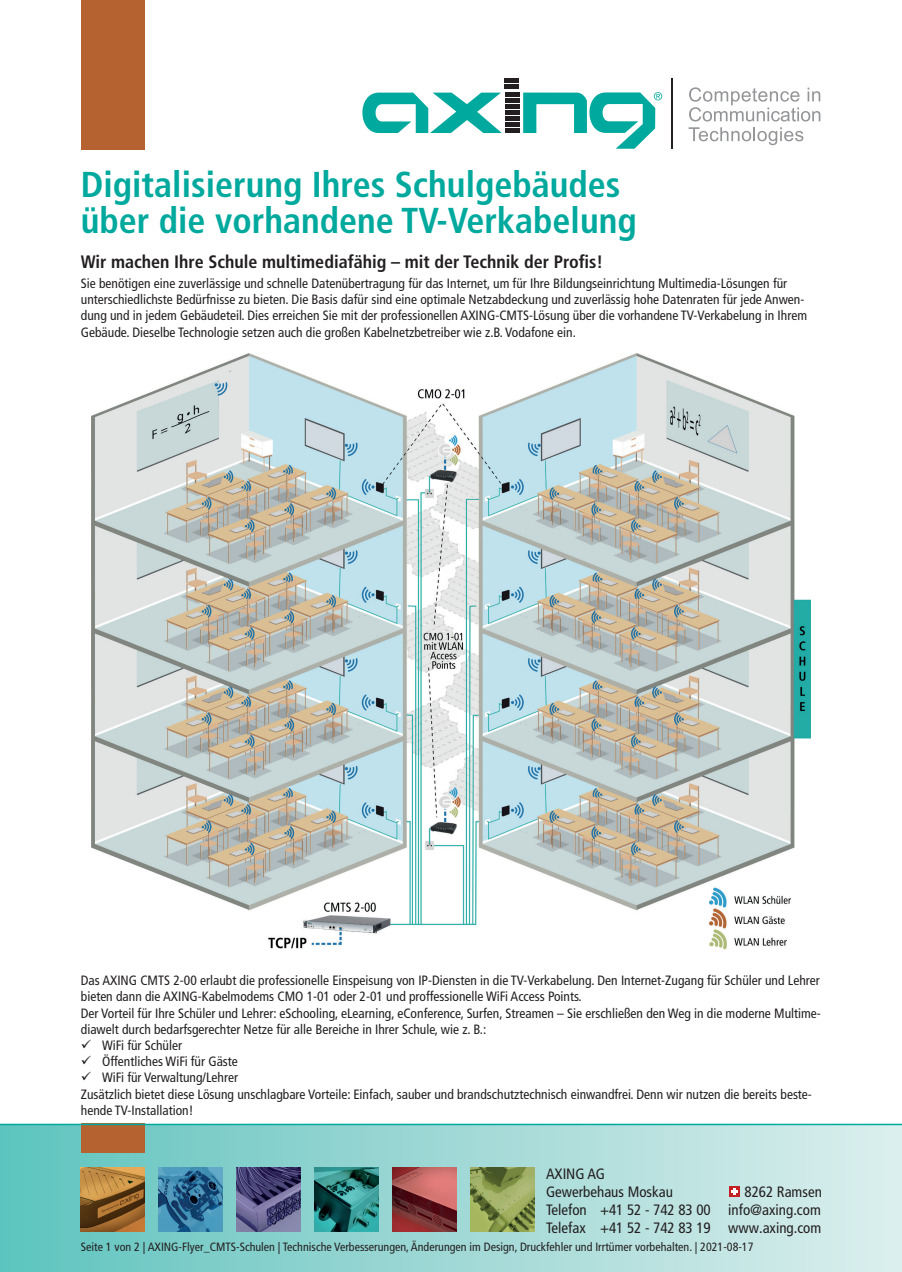
<style>
.page{position:relative;width:902px;height:1272px;background:#fff}
.page>*{position:absolute;margin:0;border:0;box-sizing:border-box;transform-origin:0 0}
.t1{font:700 condensed 36px/36px "Frutiger LT Pro";color:#00a99d}
.t2{font:700 condensed 18px "Frutiger LT Pro";color:#231f20}
.t3{font:condensed 15px/18px "Frutiger LT Pro";color:#231f20}
.t4{font:condensed 13.5px/16.2px "Frutiger LT Pro";color:#231f20}
.t5{font:condensed 12px "Frutiger LT Pro";color:#231f20}
</style>
<div class="page">
<svg style="left:0;top:1125px;width:901px;height:146px;background:#a2d9d6"></svg>
<svg style="left:362px;top:93px;width:140px;height:40px"></svg>
<div style="left:505px;top:128px;width:14px;height:5px;background:#231f20"></div>
<div style="left:505px;top:122px;width:14px;height:5px;background:#231f20"></div>
<div style="left:505px;top:116px;width:14px;height:5px;background:#231f20"></div>
<div style="left:505px;top:110px;width:14px;height:5px;background:#231f20"></div>
<div style="left:505px;top:104px;width:14px;height:5px;background:#231f20"></div>
<div style="left:505px;top:98px;width:14px;height:5px;background:#231f20"></div>
<div style="left:505px;top:92px;width:14px;height:5px;background:#231f20"></div>
<div style="left:504px;top:84px;width:15px;height:5px;background:#231f20"></div>
<div style="left:504px;top:78px;width:15px;height:5px;background:#231f20"></div>
<svg style="left:523px;top:92px;width:139px;height:57px"></svg>
<hr style="left:671px;top:78px;width:2px;height:71px;background:#231f20">
<svg style="left:689px;top:87px;width:131px;height:34px"></svg>
<svg style="left:688px;top:127px;width:115px;height:18px"></svg>
<img style="left:91px;top:353px;width:719px;height:597px">
<div style="left:729px;top:1185px;width:11px;height:11px;background:#c52026"></div>
<svg style="left:731px;top:1188px;width:7px;height:6px"></svg>
<div style="left:81px;top:0;width:64px;height:149px;background:#b56130"></div>
<div style="left:81px;top:1123px;width:64px;height:30px;background:#b56130"></div>
<img style="left:81px;top:1167px;width:64px;height:64px">
<img style="left:159px;top:1167px;width:64px;height:64px">
<img style="left:237px;top:1167px;width:63px;height:64px">
<img style="left:315px;top:1167px;width:63px;height:64px">
<img style="left:393px;top:1167px;width:63px;height:64px">
<img style="left:471px;top:1167px;width:63px;height:63px">
<hr style="left:0;top:1123px;width:901px;height:2px;background:#00a99d">
<h1 class="t1" style="left:81px;top:167px;width:557px">Digitalisierung Ihres Schulgebäudes über die vorhandene TV-Verkabelung</h1>
<h2 class="t2" style="left:81px;top:251px;width:524px">Wir machen Ihre Schule multimediafähig – mit der Technik der Profis!</h2>
<p class="t4" style="left:81px;top:275px;width:727px">Sie benötigen eine zuverlässige und schnelle Datenübertragung für das Internet, um für Ihre Bildungseinrichtung Multimedia-Lösungen für unterschiedlichste Bedürfnisse zu bieten. Die Basis dafür sind eine optimale Netzabdeckung und zuverlässig hohe Datenraten für jede Anwen&shy;dung und in jedem Gebäudeteil. Dies erreichen Sie mit der professionellen AXING-CMTS-Lösung über die vorhandene TV-Verkabelung in Ihrem Gebäude. Dieselbe Technologie setzen auch die großen Kabelnetzbetreiber wie z.B. Vodafone ein.</p>
<p class="t4" style="left:81px;top:972px;width:740px">Das AXING CMTS 2-00 erlaubt die professionelle Einspeisung von IP-Diensten in die TV-Verkabelung. Den Internet-Zugang für Schüler und Lehrer</p>
<p class="t4" style="left:81px;top:988px;width:502px">bieten dann die AXING-Kabelmodems CMO 1-01 oder 2-01 und proffessionelle WiFi Access Points.</p>
<p class="t4" style="left:81px;top:1004px;width:741px">Der Vorteil für Ihre Schüler und Lehrer: eSchooling, eLearning, eConference, Surfen, Streamen – Sie erschließen den Weg in die moderne Multime-</p>
<p class="t4" style="left:81px;top:1021px;width:407px">diawelt durch bedarfsgerechter Netze für alle Bereiche in Ihrer Schule, wie z. B.:</p>
<p class="t4" style="left:102px;top:1037px;width:81px">WiFi für Schüler</p>
<p class="t4" style="left:102px;top:1053px;width:137px">Öffentliches WiFi für Gäste</p>
<p class="t4" style="left:102px;top:1069px;width:137px">WiFi für Verwaltung/Lehrer</p>
<p class="t4" style="left:81px;top:1085px;width:732px">Zusätzlich bietet diese Lösung unschlagbare Vorteile: Einfach, sauber und brandschutztechnisch einwandfrei. Denn wir nutzen die bereits beste-</p>
<p class="t4" style="left:81px;top:1102px;width:114px">hende TV-Installation!</p>
<p class="t3" style="left:546px;top:1164px;width:166px">AXING AG<br>Gewerbehaus Moskau<br>Telefon +41 52 - 742 83 00<br>Telefax +41 52 - 742 83 19</p>
<p class="t3" style="left:728px;top:1182px;width:95px;text-align:justify;text-indent:16px">8262 Ramsen info@axing.com www.axing.com</p>
<p class="t5" style="left:81px;top:1239px;width:674px">Seite 1 von 2 | AXING-Flyer_CMTS-Schulen | Technische Verbesserungen, Änderungen im Design, Druckfehler und Irrtümer vorbehalten. | 2021-08-17</p>
</div>
